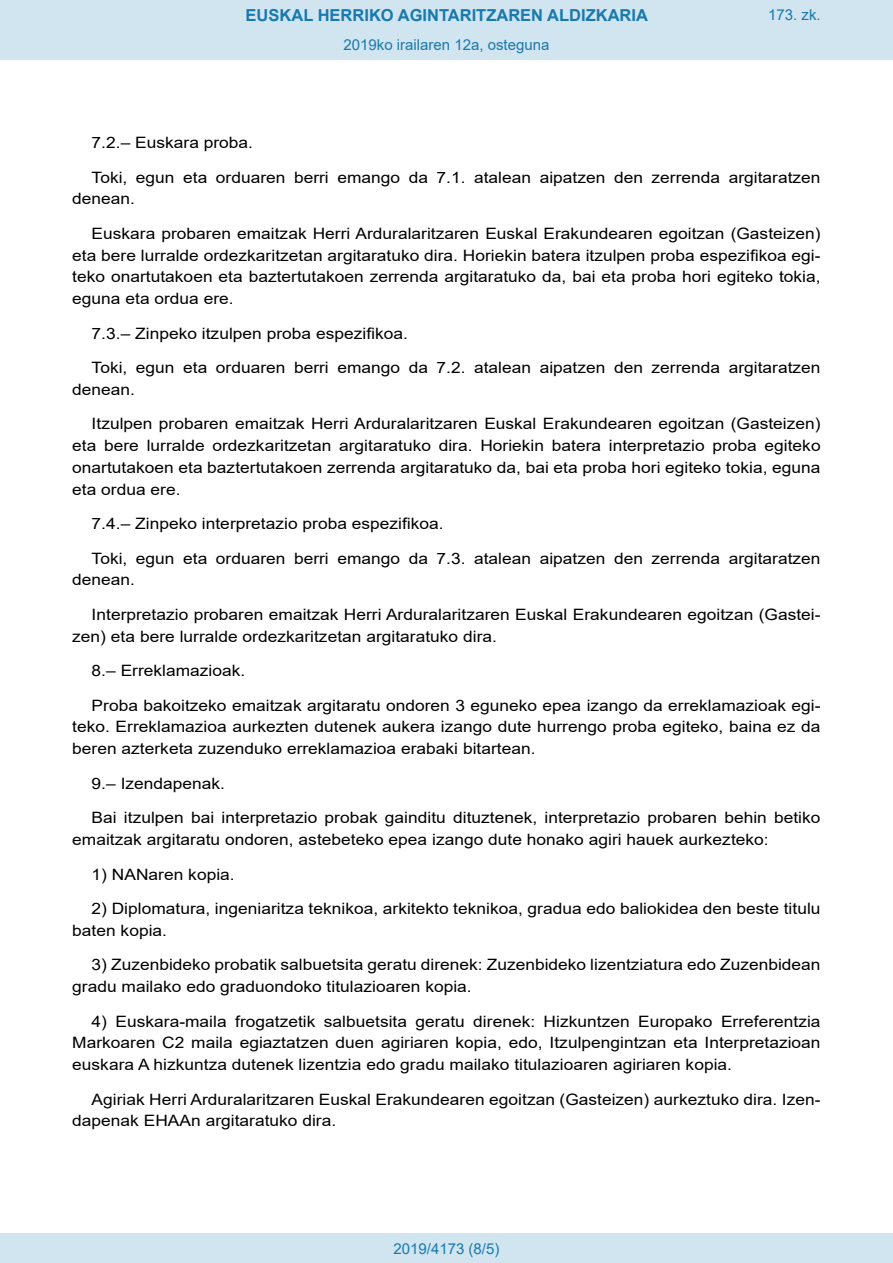
<style>
.page{position:relative;width:893px;height:1263px;background:#fff}
.page>*{position:absolute;margin:0;border:0;box-sizing:border-box;transform-origin:0 0}
.t1{font:700 16.5px "Arial";color:#1879ad}
.BOPVDetalle{font:15.6px/21.8px "Arial";color:#000;scale:1.11 1}
.Paginacion_Centro{font:15px "Arial";color:#1879ad}
</style>
<div class="page">
<div style="left:0;top:0;width:893px;height:60px;background:#d0e5f0"></div>
<div style="left:0;top:1233px;width:893px;height:30px;background:#d0e5f0"></div>
<p class="t1" style="left:246px;top:3px;width:404px">EUSKAL HERRIKO AGINTARITZAREN ALDIZKARIA</p>
<p class="Paginacion_Centro" style="left:343px;top:35px;width:207px">2019ko irailaren 12a, osteguna</p>
<p class="Paginacion_Centro" style="left:768px;top:5px;width:54px">173. zk.</p>
<p class="BOPVDetalle" style="left:92px;top:132px;width:147px">7.2.– Euskara proba.</p>
<p class="BOPVDetalle" style="left:72px;top:166px;width:676px;text-indent:19px">Toki, egun eta orduaren berri emango da 7.1. atalean aipatzen den zerrenda argitaratzen denean.</p>
<p class="BOPVDetalle" style="left:72px;top:222px;width:676px;text-align:justify;text-indent:19px">Euskara probaren emaitzak Herri Arduralaritzaren Euskal Erakundearen egoitzan (Gasteizen) eta bere lurralde ordezkaritzetan argitaratuko dira. Horiekin batera itzulpen proba espezifikoa egi&shy;teko onartutakoen eta baztertutakoen zerrenda argitaratuko da, bai eta proba hori egiteko tokia, eguna eta ordua ere.</p>
<p class="BOPVDetalle" style="left:92px;top:322px;width:286px">7.3.– Zinpeko itzulpen proba espezifikoa.</p>
<p class="BOPVDetalle" style="left:72px;top:357px;width:676px;text-indent:19px">Toki, egun eta orduaren berri emango da 7.2. atalean aipatzen den zerrenda argitaratzen denean.</p>
<p class="BOPVDetalle" style="left:72px;top:413px;width:676px;text-align:justify;text-indent:19px">Itzulpen probaren emaitzak Herri Arduralaritzaren Euskal Erakundearen egoitzan (Gasteizen) eta bere lurralde ordezkaritzetan argitaratuko dira. Horiekin batera interpretazio proba egiteko onartutakoen eta baztertutakoen zerrenda argitaratuko da, bai eta proba hori egiteko tokia, eguna eta ordua ere.</p>
<p class="BOPVDetalle" style="left:92px;top:513px;width:319px">7.4.– Zinpeko interpretazio proba espezifikoa.</p>
<p class="BOPVDetalle" style="left:72px;top:547px;width:676px;text-indent:19px">Toki, egun eta orduaren berri emango da 7.3. atalean aipatzen den zerrenda argitaratzen denean.</p>
<p class="BOPVDetalle" style="left:72px;top:603px;width:676px;text-indent:19px">Interpretazio probaren emaitzak Herri Arduralaritzaren Euskal Erakundearen egoitzan (Gastei&shy;zen) eta bere lurralde ordezkaritzetan argitaratuko dira.</p>
<p class="BOPVDetalle" style="left:92px;top:660px;width:140px">8.– Erreklamazioak.</p>
<p class="BOPVDetalle" style="left:72px;top:694px;width:676px;text-align:justify;text-indent:19px">Proba bakoitzeko emaitzak argitaratu ondoren 3 eguneko epea izango da erreklamazioak egi&shy;teko. Erreklamazioa aurkezten dutenek aukera izango dute hurrengo proba egiteko, baina ez da beren azterketa zuzenduko erreklamazioa erabaki bitartean.</p>
<p class="BOPVDetalle" style="left:92px;top:772px;width:122px">9.– Izendapenak.</p>
<p class="BOPVDetalle" style="left:72px;top:807px;width:676px;text-indent:19px">Bai itzulpen bai interpretazio probak gainditu dituztenek, interpretazio probaren behin betiko emaitzak argitaratu ondoren, astebeteko epea izango dute honako agiri hauek aurkezteko:</p>
<p class="BOPVDetalle" style="left:92px;top:863px;width:130px">1) NANaren kopia.</p>
<p class="BOPVDetalle" style="left:72px;top:897px;width:676px;text-indent:19px">2) Diplomatura, ingeniaritza teknikoa, arkitekto teknikoa, gradua edo baliokidea den beste titulu baten kopia.</p>
<p class="BOPVDetalle" style="left:72px;top:954px;width:676px;text-indent:19px">3) Zuzenbideko probatik salbuetsita geratu direnek: Zuzenbideko lizentziatura edo Zuzenbidean gradu mailako edo graduondoko titulazioaren kopia.</p>
<p class="BOPVDetalle" style="left:72px;top:1010px;width:676px;text-align:justify;text-indent:19px">4) Euskara-maila frogatzetik salbuetsita geratu direnek: Hizkuntzen Europako Erreferentzia Markoaren C2 maila egiaztatzen duen agiriaren kopia, edo, Itzulpengintzan eta Interpretazioan euskara A hizkuntza dutenek lizentzia edo gradu mailako titulazioaren agiriaren kopia.</p>
<p class="BOPVDetalle" style="left:72px;top:1088px;width:676px;text-indent:19px">Agiriak Herri Arduralaritzaren Euskal Erakundearen egoitzan (Gasteizen) aurkeztuko dira. Izen&shy;dapenak EHAAn argitaratuko dira.</p>
<p class="Paginacion_Centro" style="left:393px;top:1238px;width:107px">2019/4173 (8/5)</p>
</div>
